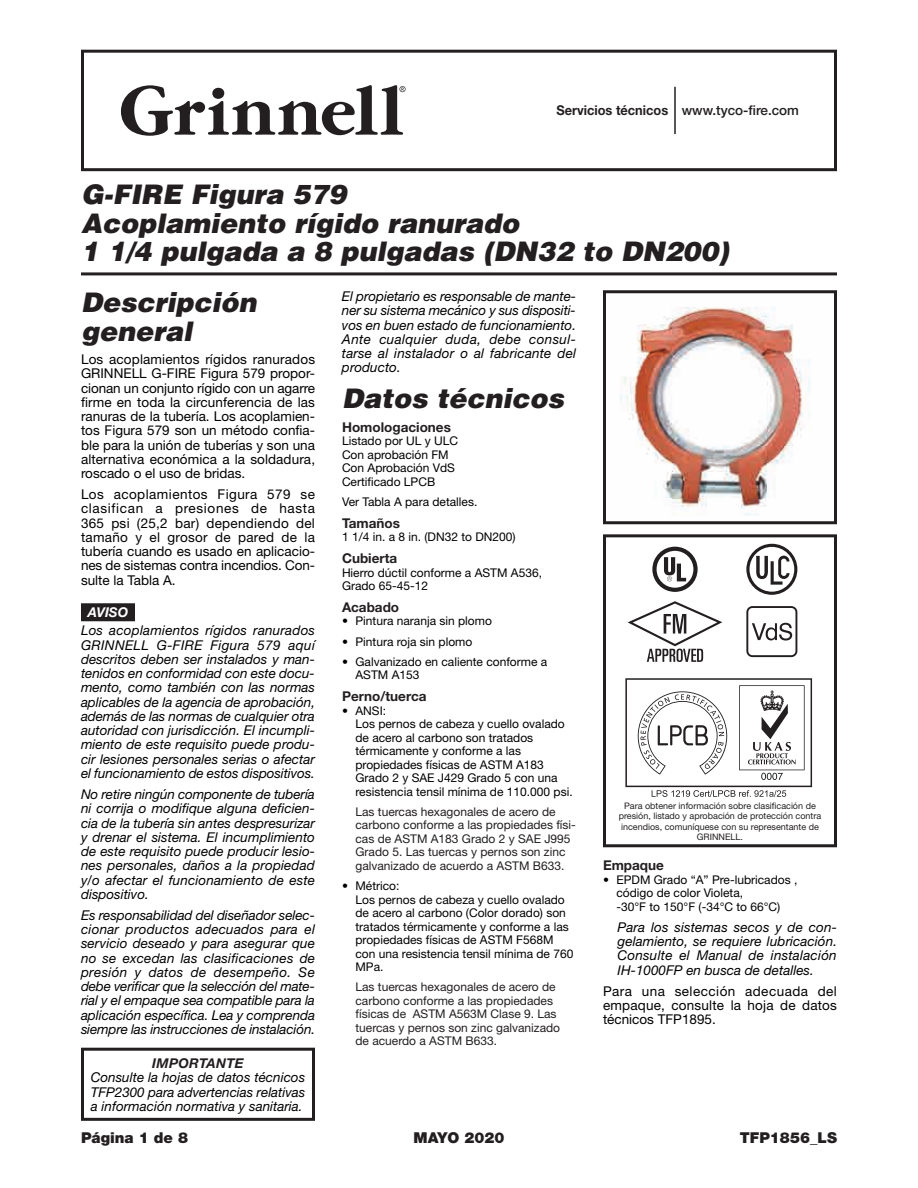
<style>
.page{position:relative;width:918px;height:1188px;background:#fff}
.page>*{position:absolute;margin:0;border:0;box-sizing:border-box;transform-origin:0 0}
.t1{font:italic 900 27px/28.8px "Helvetica";color:#231f20}
.t2{font:900 15px "Helvetica Neue LT Std";color:#231f20}
.t3{font:italic 13.5px/14.2px "Helvetica Neue";color:#000;text-align:justify}
.t4{font:13.5px/14.2px "Helvetica Neue";color:#000;text-align:justify}
.t5{font:italic 13.5px/14.2px "Helvetica Neue LT Std";letter-spacing:.015em;color:#000;text-align:justify}
.t6{font:700 13.5px "Helvetica Neue LT Std";color:#231f20}
.t7{font:700 13.5px "Helvetica Neue LT Std";color:#231f20;scale:.95 1}
.t8{font:italic 700 13.5px "Helvetica Neue";letter-spacing:.02em;color:#231f20}
.t9{font:italic 700 13.5px "Helvetica Neue LT Std";color:#fff}
.t10{font:12px/13.5px "Helvetica Neue";color:#000}
.t11{font:12px/13.5px "Helvetica Neue LT Std";color:#231f20}
.t12{font:9px/10.5px "Helvetica Neue LT Std";color:#231f20;text-align:center}
.s1{font-weight:500}
</style>
<div class="page">
<div style="left:81px;top:50px;width:756px;height:121px;border:3px solid #231f20"></div>
<hr style="left:81px;top:272px;width:756px;height:3px;background:#231f20">
<hr style="left:674px;top:87px;width:2px;height:47px;background:#231f20">
<svg style="left:121px;top:85px;width:285px;height:51px"></svg>
<div style="left:81px;top:1048px;width:234px;height:73px;border:3px solid #231f20"></div>
<div style="left:603px;top:534px;width:234px;height:313px;border:3px solid #231f20"></div>
<div style="left:81px;top:603px;width:54px;height:18px;background:#231f20"></div>
<img style="left:620px;top:307px;width:190px;height:209px">
<div style="left:603px;top:290px;width:234px;height:234px;border:3px solid #231f20"></div>
<svg style="left:628px;top:601px;width:94px;height:61px"></svg>
<svg style="left:746px;top:544px;width:51px;height:51px"></svg>
<svg style="left:652px;top:547px;width:46px;height:45px"></svg>
<svg style="left:746px;top:606px;width:51px;height:51px"></svg>
<svg style="left:625px;top:678px;width:187px;height:119px"></svg>
<p class="t7" style="left:556px;top:102px;width:257px">Servicios técnicos <span class="s1">www.tyco-fire.com</span></p>
<h1 class="t1" style="left:81px;top:179px;width:650px">G-FIRE Figura 579<br>Acoplamiento rígido ranurado<br>1 1/4 pulgada a 8 pulgadas (DN32 to DN200)</h1>
<h1 class="t1" style="left:81px;top:287px;width:177px">Descripción general</h1>
<p class="t4" style="left:81px;top:352px;width:236px">Los acoplamientos rígidos ranurados GRINNELL G-FIRE Figura 579 propor&shy;cionan un conjunto rígido con un agarre firme en toda la circunferencia de las ranuras de la tubería. Los acoplamien&shy;tos Figura 579 son un método confia&shy;ble para la unión de tuberías y son una alternativa económica a la soldadura, roscado o el uso de bridas.</p>
<p class="t4" style="left:81px;top:487px;width:236px">Los acoplamientos Figura 579 se clasifican a presiones de hasta 365 psi (25,2 bar) dependiendo del tamaño y el grosor de pared de la tubería cuando es usado en aplicacio&shy;nes de sistemas contra incendios. Con&shy;sulte la Tabla A.</p>
<p class="t9" style="left:88px;top:604px;width:42px">AVISO</p>
<p class="t3" style="left:81px;top:623px;width:236px">Los acoplamientos rígidos ranurados GRINNELL G-FIRE Figura 579 aquí descritos deben ser instalados y man&shy;tenidos en conformidad con este docu&shy;mento, como también con las normas aplicables de la agencia de aprobación, además de las normas de cualquier otra autoridad con jurisdicción. El incumpli&shy;miento de este requisito puede produ&shy;cir lesiones personales serias o afectar el funcionamiento de estos dispositivos.</p>
<p class="t3" style="left:81px;top:787px;width:236px">No retire ningún componente de tubería ni corrija o modifique alguna deficien&shy;cia de la tubería sin antes despresurizar y drenar el sistema. El incumplimiento de este requisito puede producir lesio&shy;nes personales, daños a la propiedad y/o afectar el funcionamiento de este dispositivo.</p>
<p class="t3" style="left:81px;top:908px;width:236px">Es responsabilidad del diseñador selec&shy;cionar productos adecuados para el servicio deseado y para asegurar que no se excedan las clasificaciones de presión y datos de desempeño. Se debe verificar que la selección del mate&shy;rial y el empaque sea compatible para la aplicación específica. Lea y comprenda siempre las instrucciones de instalación.</p>
<p class="t8" style="left:152px;top:1055px;width:93px">IMPORTANTE</p>
<p class="t3" style="left:91px;top:1070px;width:216px">Consulte la hojas de datos técnicos TFP2300 para advertencias relativas a información normativa y sanitaria.</p>
<p class="t3" style="left:342px;top:289px;width:236px">El propietario es responsable de mante&shy;ner su sistema mecánico y sus dispositi&shy;vos en buen estado de funcionamiento.<br>Ante cualquier duda, debe consul&shy;tarse al instalador o al fabricante del producto.</p>
<h1 class="t1" style="left:342px;top:383px;width:224px">Datos técnicos</h1>
<p class="t6" style="left:342px;top:419px;width:110px">Homologaciones</p>
<p class="t10" style="left:342px;top:434px;width:118px">Listado por UL y ULC<br>Con aprobación FM<br>Con Aprobación VdS<br>Certificado LPCB</p>
<p class="t10" style="left:342px;top:495px;width:137px">Ver Tabla A para detalles.</p>
<p class="t6" style="left:342px;top:515px;width:59px">Tamaños</p>
<p class="t10" style="left:342px;top:530px;width:175px">1 1/4 in. a 8 in. (DN32 to DN200)</p>
<p class="t6" style="left:342px;top:550px;width:57px">Cubierta</p>
<p class="t10" style="left:342px;top:565px;width:202px">Hierro dúctil conforme a ASTM A536,<br>Grado 65-45-12</p>
<p class="t6" style="left:342px;top:599px;width:59px">Acabado</p>
<p class="t10" style="left:342px;top:614px;width:151px">• Pintura naranja sin plomo</p>
<p class="t10" style="left:342px;top:634px;width:132px">• Pintura roja sin plomo</p>
<p class="t10" style="left:356px;top:655px;width:193px;text-indent:-14px">• Galvanizado en caliente conforme a<br>ASTM A153</p>
<p class="t6" style="left:342px;top:688px;width:86px">Perno/tuerca</p>
<p class="t10" style="left:356px;top:703px;width:219px;text-indent:-14px">• ANSI:<br>Los pernos de cabeza y cuello ovalado de acero al carbono son tratados térmicamente y conforme a las propiedades físicas de ASTM A183<br>Grado 2 y SAE J429 Grado 5 con una resistencia tensil mínima de 110.000 psi.</p>
<p class="t11" style="left:356px;top:805px;width:222px">Las tuercas hexagonales de acero de carbono conforme a las propiedades físi&shy;cas de ASTM A183 Grado 2 y SAE J995<br>Grado 5. Las tuercas y pernos son zinc galvanizado de acuerdo a ASTM B633.</p>
<p class="t10" style="left:356px;top:879px;width:219px;text-indent:-14px">• Métrico:<br>Los pernos de cabeza y cuello ovalado de acero al carbono (Color dorado) son tratados térmicamente y conforme a las propiedades físicas de ASTM F568M con una resistencia tensil mínima de 760<br>MPa.</p>
<p class="t11" style="left:356px;top:980px;width:206px">Las tuercas hexagonales de acero de carbono conforme a las propiedades físicas de ASTM A563M Clase 9. Las tuercas y pernos son zinc galvanizado de acuerdo a ASTM B633.</p>
<p class="t12" style="left:619px;top:800px;width:204px">Para obtener información sobre clasificación de presión, listado y aprobación de protección contra incendios, comuníquese con su representante de GRINNELL.</p>
<p class="t6" style="left:603px;top:857px;width:62px">Empaque</p>
<p class="t10" style="left:616px;top:873px;width:182px;text-indent:-14px">• EPDM Grado “A” Pre-lubricados , código de color Violeta,<br>-30°F to 150°F (-34°C to 66°C)</p>
<p class="t5" style="left:618px;top:920px;width:221px">Para los sistemas secos y de con&shy;gelamiento, se requiere lubricación.<br>Consulte el Manual de instalación IH-1000FP en busca de detalles.</p>
<p class="t4" style="left:603px;top:984px;width:235px">Para una selección adecuada del empaque, consulte la hoja de datos técnicos TFP1895.</p>
<p class="t2" style="left:81px;top:1128px;width:109px">Página 1 de 8</p>
<p class="t2" style="left:414px;top:1128px;width:92px">MAYO 2020</p>
<p class="t2" style="left:740px;top:1128px;width:99px">TFP1856_LS</p>
</div>
